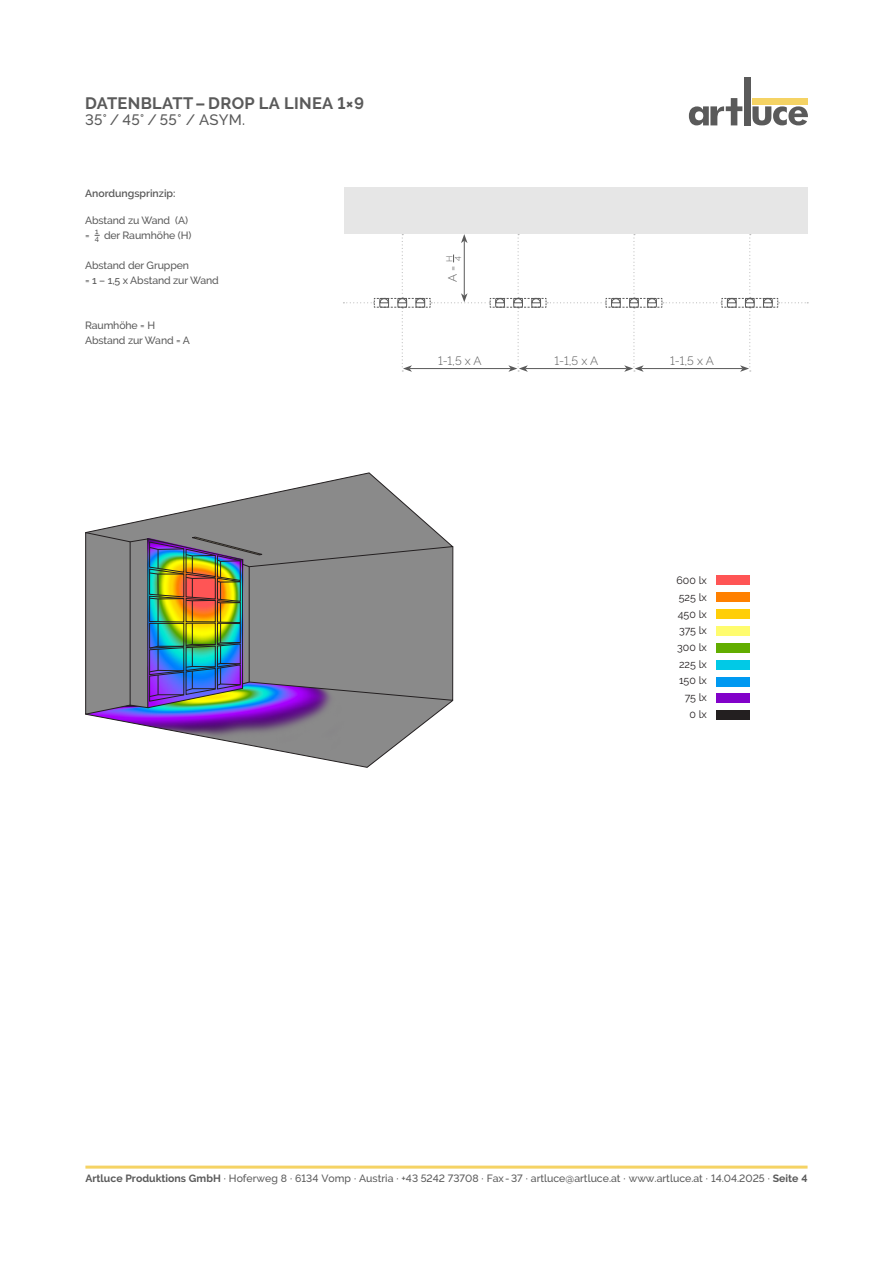
<style>
.page{position:relative;width:893px;height:1263px;background:#fff}
.page>*{position:absolute;margin:0;border:0;box-sizing:border-box;transform-origin:0 0}
.Titel_-_Datenblatt{font:700 16.5px "Raleway";letter-spacing:.02em;color:#5a5a5a}
.Untertitel_-_Datenblatt{font:500 15px "Raleway";letter-spacing:.02em;color:#5a5a5a}
.Tabelle_-_Werte_-_Zentr_-_Reg{font:300 12px "Raleway";color:#5a5a5a}
.t1{font:10.65px "Raleway";color:#231f20}
.t2{font:500 10.5px "Raleway";letter-spacing:-.01em;color:#5a5a5a}
.Tabelle_-_Werte_-_Zentr_-_Reg-2{font:600 10.5px "Raleway";color:#5a5a5a}
.Tabelle_-_Werte_-_Zentr_-_Reg-3{font:300 8.7px "Raleway";color:#5a5a5a}
.t3{font:500 7.5px "Raleway";color:#5a5a5a}
.s1{font-weight:700}
</style>
<div class="page">
<hr style="left:85px;top:1165px;width:722px;height:3px;background:#f5d364">
<svg style="left:689px;top:98px;width:53px;height:27px"></svg>
<div style="left:744px;top:77px;width:7px;height:48px;background:#5a5a5a"></div>
<svg style="left:752px;top:106px;width:56px;height:19px"></svg>
<div style="left:752px;top:98px;width:56px;height:7px;background:#f5d364"></div>
<div style="left:344px;top:187px;width:464px;height:47px;background:#e6e6e6"></div>
<svg style="left:343px;top:234px;width:465px;height:138px"></svg>
<svg style="left:85px;top:472px;width:369px;height:296px"></svg>
<div style="left:716px;top:576px;width:33px;height:9px;background:#f55"></div>
<div style="left:716px;top:593px;width:33px;height:9px;background:#ff8000"></div>
<div style="left:716px;top:609px;width:33px;height:10px;background:#ffce08"></div>
<div style="left:716px;top:626px;width:33px;height:10px;background:#fffc6e"></div>
<div style="left:716px;top:643px;width:33px;height:9px;background:#62ad00"></div>
<div style="left:716px;top:660px;width:33px;height:9px;background:#01c9e6"></div>
<div style="left:716px;top:677px;width:33px;height:9px;background:#0099f1"></div>
<div style="left:716px;top:694px;width:33px;height:9px;background:#8202c9"></div>
<div style="left:716px;top:711px;width:33px;height:9px;background:#231f20"></div>
<p class="Titel_-_Datenblatt" style="left:85px;top:94px;width:281px">DATENBLATT– DROP LA LINEA 1×9</p>
<p class="Untertitel_-_Datenblatt" style="left:85px;top:111px;width:162px">35° / 45° / 55° / ASYM.</p>
<p class="Tabelle_-_Werte_-_Zentr_-_Reg-2" style="left:85px;top:187px;width:92px">Anordungsprinzip:</p>
<p class="t2" style="left:85px;top:214px;width:105px">Abstand zu Wand (A)</p>
<p class="t2" style="left:85px;top:229px;width:6px">=</p>
<p class="t3" style="left:95px;top:227px;width:5px">1</p>
<p class="t3" style="left:95px;top:234px;width:6px">4</p>
<p class="t2" style="left:104px;top:229px;width:89px">der Raumhöhe (H)</p>
<p class="t2" style="left:85px;top:259px;width:106px">Abstand der Gruppen</p>
<p class="t2" style="left:85px;top:274px;width:135px">= 1 – 1,5 x Abstand zur Wand</p>
<p class="t2" style="left:85px;top:319px;width:72px">Raumhöhe = H</p>
<p class="t2" style="left:85px;top:334px;width:106px">Abstand zur Wand = A</p>
<p class="Tabelle_-_Werte_-_Zentr_-_Reg-3" style="left:444px;top:262px;width:8px;rotate:-90deg">H</p>
<p class="Tabelle_-_Werte_-_Zentr_-_Reg-3" style="left:453px;top:261px;width:6px;rotate:-90deg">4</p>
<p class="Tabelle_-_Werte_-_Zentr_-_Reg" style="left:446px;top:282px;width:18px;rotate:-90deg">A =</p>
<p class="Tabelle_-_Werte_-_Zentr_-_Reg" style="left:438px;top:354px;width:45px">1-1,5 x A</p>
<p class="Tabelle_-_Werte_-_Zentr_-_Reg" style="left:555px;top:354px;width:45px">1-1,5 x A</p>
<p class="Tabelle_-_Werte_-_Zentr_-_Reg" style="left:670px;top:354px;width:45px">1-1,5 x A</p>
<p class="t1" style="left:676px;top:574px;width:32px">600 lx</p>
<p class="t1" style="left:679px;top:591px;width:30px">525 lx</p>
<p class="t1" style="left:678px;top:608px;width:31px">450 lx</p>
<p class="t1" style="left:679px;top:624px;width:29px">375 lx</p>
<p class="t1" style="left:677px;top:641px;width:31px">300 lx</p>
<p class="t1" style="left:679px;top:658px;width:29px">225 lx</p>
<p class="t1" style="left:679px;top:674px;width:29px">150 lx</p>
<p class="t1" style="left:685px;top:691px;width:24px">75 lx</p>
<p class="t1" style="left:689px;top:708px;width:19px">0 lx</p>
<p class="t2" style="left:85px;top:1172px;width:724px"><span class="s1">Artluce Produktions GmbH</span> · Hoferweg 8 · 6134 Vomp · Austria · +43 5242 73708 · Fax-37 · artluce@artluce.at · www.artluce.at · 14.04.2025 · <span class="s1">Seite 4</span></p>
</div>
